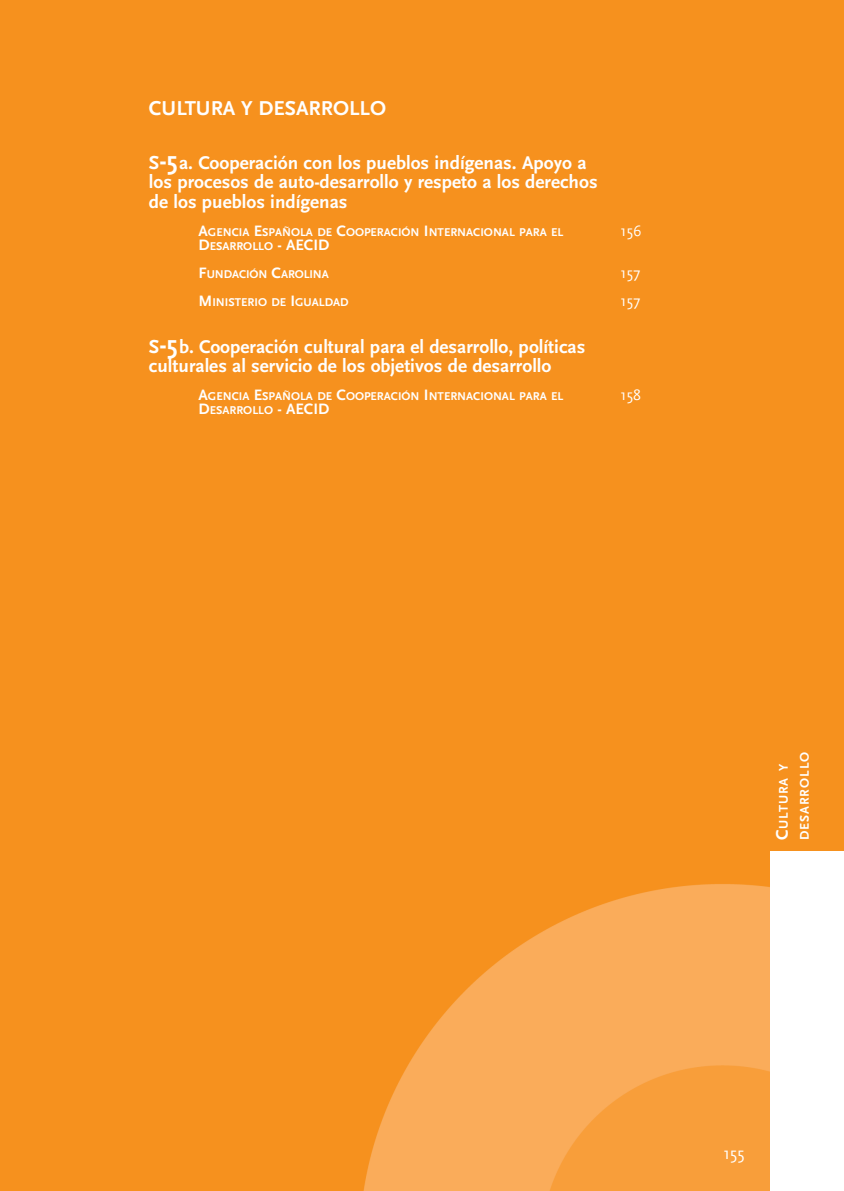
<style>
.page{position:relative;width:844px;height:1191px;background:#fff}
.page>*{position:absolute;margin:0;border:0;box-sizing:border-box;transform-origin:0 0}
.t1{font:700 21px "Scala Sans";color:#fff}
.t2{font:700 19.25px/19.2px "Scala Sans";color:#fff}
.t3{font:17.5px "Scala Sans";color:#fff}
.t4{font:15.75px/28px "Scala Sans";color:#fff}
.t5{font:700 13.12px/21px "Scala Sans";letter-spacing:.075em;color:#fff}
.t6{font:700 11.9px/14px "Scala Sans";color:#fff}
.s1{font-size:19.6px}
.s2{font-size:26.25px}
.s3{font-size:15.75px}
.s4{font-size:17.5px}
</style>
<div class="page">
<div style="left:0;top:0;width:769px;height:1191px;background:#f6911e"></div>
<img style="left:363px;top:884px;width:406px;height:307px">
<div style="left:741px;top:0;width:102px;height:851px;background:#f6911e"></div>
<p class="t1" style="left:149px;top:100px;width:238px">CULTURA Y DESARROLLO</p>
<p class="t2" style="left:149px;top:155px;width:450px"><span class="s1">S</span><span class="s2">-5</span>a. Cooperación con los pueblos indígenas. Apoyo a los procesos de auto-desarrollo y respeto a los derechos de los pueblos indígenas</p>
<p class="t6" style="left:198px;top:226px;width:366px"><span class="s3">A</span>GENCIA <span class="s3">E</span>SPAÑOLA DE <span class="s3">C</span>OOPERACIÓN <span class="s3">I</span>NTERNACIONAL PARA EL<br><span class="s3">D</span>ESARROLLO <span class="s3">- AECID</span></p>
<p class="t6" style="left:198px;top:268px;width:132px"><span class="s3">F</span>UNDACIÓN <span class="s3">C</span>AROLINA</p>
<p class="t6" style="left:198px;top:296px;width:151px"><span class="s3">M</span>INISTERIO DE <span class="s3">I</span>GUALDAD</p>
<p class="t2" style="left:149px;top:338px;width:438px"><span class="s1">S</span><span class="s2">-5</span>b. Cooperación cultural para el desarrollo, políticas culturales al servicio de los objetivos de desarrollo</p>
<p class="t6" style="left:198px;top:390px;width:366px"><span class="s3">A</span>GENCIA <span class="s3">E</span>SPAÑOLA DE <span class="s3">C</span>OOPERACIÓN <span class="s3">I</span>NTERNACIONAL PARA EL<br><span class="s3">D</span>ESARROLLO <span class="s3">- AECID</span></p>
<p class="t4" style="left:620px;top:218px;width:23px">156</p>
<p class="t4" style="left:620px;top:260px;width:21px">157<br>157</p>
<p class="t4" style="left:620px;top:382px;width:22px">158</p>
<p class="t5" style="left:773px;top:840px;width:90px;rotate:-90deg"><span class="s4">C</span>ULTURA Y<br>DESARROLLO</p>
<p class="t3" style="left:723px;top:1146px;width:23px">155</p>
</div>
